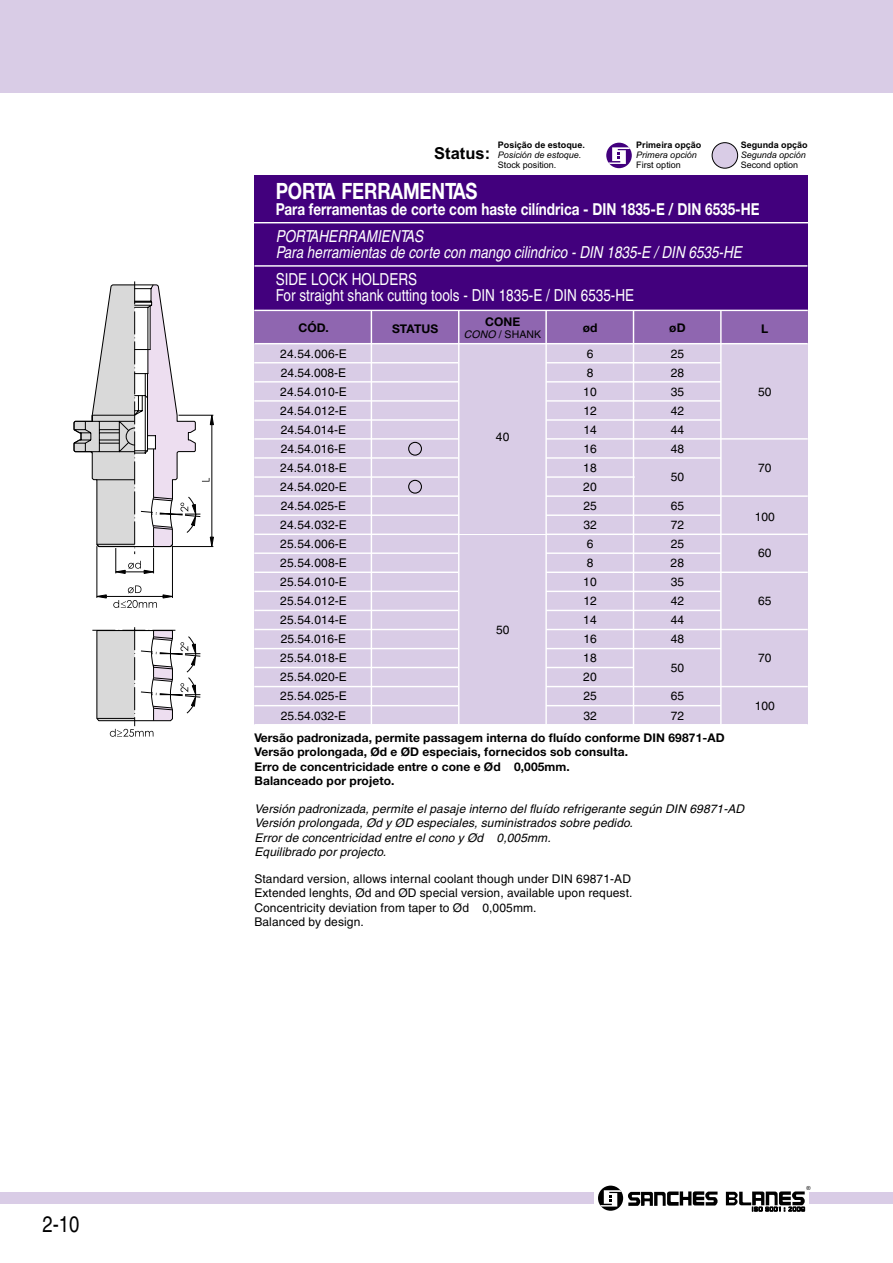
<style>
.page{position:relative;width:893px;height:1263px;background:#fff}
.page>*{position:absolute;margin:0;border:0;box-sizing:border-box;transform-origin:0 0}
.t1{font:700 22.5px "Helvetica Neue";letter-spacing:-.005em;color:#fff;scale:.82 1}
.t2{font:22.5px "Helvetica";color:#000;scale:.82 1}
.t3{font:italic 16.5px/16.4px "Helvetica";color:#fff;scale:.82 1}
.t4{font:16.5px/16.4px "Helvetica";color:#fff;scale:.82 1}
.t5{font:700 16.5px "Helvetica Neue";color:#fff;scale:.82 1}
.t6{font:700 16.5px "Arial";color:#000}
.t7{font:12px/19px "Helvetica";letter-spacing:.01em;color:#000;text-align:justify}
.t8{font:700 12px/14.4px "Helvetica Neue";letter-spacing:.01em;color:#000}
.t9{font:italic 12px/14.1px "Helvetica";letter-spacing:.01em;color:#000}
.t10{font:10.5px "Helvetica";letter-spacing:.01em;color:#000}
.t11{font:italic 9px "Arial";color:#000}
.t12{font:700 9px "Arial";color:#000}
.t13{font:9px "Arial";color:#000}
.t14{font:5.55px "Arial";color:#000}
.s1{font-style:italic}
</style>
<div class="page">
<div style="left:0;top:0;width:893px;height:93px;background:#d9cce6"></div>
<div style="left:254px;top:344px;width:553px;height:381px;background:#d9cce6"></div>
<div style="left:254px;top:175px;width:553px;height:135px;background:#42007d"></div>
<hr style="left:250px;top:222px;width:561px;height:1px;background:#fff">
<hr style="left:254px;top:265px;width:553px;height:2px;background:#fff">
<div style="left:254px;top:310px;width:553px;height:34px;background:#8f66b0"></div>
<hr style="left:720px;top:310px;width:1px;height:415px;background:#fff">
<hr style="left:632px;top:310px;width:2px;height:415px;background:#fff">
<hr style="left:254px;top:362px;width:466px;height:1px;background:#fff">
<hr style="left:254px;top:381px;width:466px;height:2px;background:#fff">
<hr style="left:254px;top:400px;width:466px;height:2px;background:#fff">
<hr style="left:254px;top:419px;width:466px;height:2px;background:#fff">
<hr style="left:254px;top:438px;width:553px;height:2px;background:#fff">
<hr style="left:254px;top:457px;width:466px;height:2px;background:#fff">
<hr style="left:254px;top:476px;width:380px;height:2px;background:#fff">
<hr style="left:254px;top:495px;width:553px;height:2px;background:#fff">
<hr style="left:254px;top:515px;width:466px;height:1px;background:#fff">
<hr style="left:254px;top:534px;width:553px;height:1px;background:#fff">
<hr style="left:254px;top:552px;width:466px;height:2px;background:#fff">
<hr style="left:254px;top:572px;width:553px;height:1px;background:#fff">
<hr style="left:254px;top:591px;width:466px;height:1px;background:#fff">
<hr style="left:254px;top:610px;width:466px;height:1px;background:#fff">
<hr style="left:254px;top:629px;width:553px;height:1px;background:#fff">
<hr style="left:254px;top:648px;width:466px;height:1px;background:#fff">
<hr style="left:254px;top:667px;width:379px;height:1px;background:#fff">
<hr style="left:254px;top:686px;width:553px;height:1px;background:#fff">
<hr style="left:254px;top:705px;width:466px;height:1px;background:#fff">
<hr style="left:254px;top:724px;width:553px;height:1px;background:#fff">
<div style="left:459px;top:345px;width:87px;height:188px;background:#d9cce6"></div>
<div style="left:459px;top:538px;width:87px;height:186px;background:#d9cce6"></div>
<hr style="left:458px;top:310px;width:1px;height:415px;background:#fff">
<hr style="left:370px;top:310px;width:2px;height:415px;background:#fff">
<hr style="left:106px;top:596px;width:57px;height:1px;background:#000">
<hr style="left:97px;top:546px;width:1px;height:52px;background:#000">
<svg style="left:96px;top:594px;width:11px;height:4px"></svg>
<hr style="left:172px;top:546px;width:1px;height:52px;background:#000">
<svg style="left:128px;top:585px;width:13px;height:8px"></svg>
<svg style="left:163px;top:594px;width:10px;height:4px"></svg>
<svg style="left:113px;top:600px;width:44px;height:8px"></svg>
<svg style="left:73px;top:281px;width:141px;height:293px"></svg>
<svg style="left:92px;top:627px;width:109px;height:110px"></svg>
<hr style="left:97px;top:480px;width:37px;height:1px;background:#000">
<div style="left:0;top:1193px;width:893px;height:11px;background:#d9cce6"></div>
<hr style="left:545px;top:310px;width:2px;height:415px;background:#fff">
<div style="left:606px;top:143px;width:25px;height:25px;background:#42007d;border-radius:50%"></div>
<svg style="left:608px;top:147px;width:22px;height:17px"></svg>
<div style="left:711px;top:142px;width:27px;height:27px;background:#d9cce6;border:1px solid #000;border-radius:50%"></div>
<div style="left:594px;top:1190px;width:214px;height:17px;background:#fff"></div>
<div style="left:598px;top:1186px;width:25px;height:25px;background:#000;border-radius:50%"></div>
<svg style="left:600px;top:1190px;width:21px;height:17px"></svg>
<svg style="left:628px;top:1191px;width:90px;height:15px"></svg>
<svg style="left:725px;top:1191px;width:80px;height:21px"></svg>
<div style="left:408px;top:442px;width:14px;height:14px;border:1px solid #000;border-radius:50%"></div>
<div style="left:408px;top:480px;width:14px;height:14px;border:1px solid #000;border-radius:50%"></div>
<hr style="left:254px;top:310px;width:553px;height:1px;background:#fff">
<hr style="left:254px;top:343px;width:553px;height:1px;background:#fff">
<h1 class="t2" style="left:43px;top:1214px;width:47px">2-10</h1>
<h2 class="t6" style="left:434px;top:147px;width:57px">Status:</h2>
<p class="t12" style="left:498px;top:141px;width:89px">Posição de estoque.</p>
<p class="t11" style="left:498px;top:151px;width:85px">Posición de estoque.</p>
<p class="t13" style="left:498px;top:161px;width:60px">Stock position.</p>
<p class="t12" style="left:636px;top:141px;width:67px">Primeira opção</p>
<p class="t11" style="left:636px;top:151px;width:62px">Primera opción</p>
<p class="t13" style="left:636px;top:161px;width:46px">First option</p>
<p class="t12" style="left:740px;top:141px;width:69px">Segunda opção</p>
<p class="t11" style="left:740px;top:151px;width:67px">Segunda opción</p>
<p class="t13" style="left:740px;top:161px;width:59px">Second option</p>
<h1 class="t1" style="left:276px;top:181px;width:248px">PORTA FERRAMENTAS</h1>
<h2 class="t5" style="left:276px;top:202px;width:591px">Para ferramentas de corte com haste cilíndrica - DIN 1835-E / DIN 6535-HE</h2>
<h2 class="t3" style="left:276px;top:229px;width:573px">PORTAHERRAMIENTAS<br>Para herramientas de corte con mango cilindrico - DIN 1835-E / DIN 6535-HE</h2>
<h2 class="t4" style="left:276px;top:272px;width:438px">SIDE LOCK HOLDERS<br>For straight shank cutting tools - DIN 1835-E / DIN 6535-HE</h2>
<p class="t8" style="left:298px;top:322px;width:32px">CÓD.</p>
<p class="t8" style="left:485px;top:315px;width:37px">CONE</p>
<p class="t10" style="left:463px;top:330px;width:79px"><span class="s1">CONO</span> / SHANK</p>
<p class="t7" style="left:280px;top:345px;width:68px">24.54.006-E 24.54.008-E 24.54.010-E 24.54.012-E 24.54.014-E 24.54.016-E 24.54.018-E 24.54.020-E 24.54.025-E 24.54.032-E 25.54.006-E 25.54.008-E 25.54.010-E 25.54.012-E 25.54.014-E 25.54.016-E 25.54.018-E 25.54.020-E 25.54.025-E 25.54.032-E</p>
<p class="t8" style="left:392px;top:322px;width:48px">STATUS</p>
<p class="t8" style="left:582px;top:322px;width:16px">ød</p>
<p class="t8" style="left:669px;top:322px;width:18px">øD</p>
<p class="t8" style="left:761px;top:322px;width:9px">L</p>
<p class="t7" style="left:583px;top:345px;width:15px;text-align:left">6<br>8<br>10<br>12<br>14<br>16<br>18<br>20<br>25<br>32<br>6<br>8<br>10<br>12<br>14<br>16<br>18<br>20<br>25<br>32</p>
<p class="t7" style="left:670px;top:345px;width:15px">25<br>28<br>35<br>42<br>44<br>48</p>
<p class="t7" style="left:670px;top:468px;width:15px">50</p>
<p class="t7" style="left:670px;top:497px;width:15px">65<br>72<br>25<br>28<br>35<br>42<br>44<br>48</p>
<p class="t7" style="left:670px;top:659px;width:15px">50</p>
<p class="t7" style="left:670px;top:688px;width:15px">65<br>72</p>
<p class="t7" style="left:758px;top:383px;width:15px">50</p>
<p class="t7" style="left:496px;top:429px;width:15px">40</p>
<p class="t7" style="left:758px;top:459px;width:15px">70</p>
<p class="t7" style="left:754px;top:508px;width:22px">100</p>
<p class="t7" style="left:758px;top:544px;width:15px">60</p>
<p class="t7" style="left:758px;top:592px;width:15px">65</p>
<p class="t7" style="left:496px;top:622px;width:15px">50</p>
<p class="t7" style="left:758px;top:650px;width:15px">70</p>
<p class="t7" style="left:754px;top:697px;width:22px">100</p>
<p class="t8" style="left:254px;top:731px;width:472px">Versão padronizada, permite passagem interna do fluído conforme DIN 69871-AD Versão prolongada, Ød e ØD especiais, fornecidos sob consulta.<br>Erro de concentricidade entre o cone e Ød 0,005mm.<br>Balanceado por projeto.</p>
<p class="t9" style="left:254px;top:803px;width:491px">Versión padronizada, permite el pasaje interno del fluído refrigerante según DIN 69871-AD Versión prolongada, Ød y ØD especiales, suministrados sobre pedido.<br>Error de concentricidad entre el cono y Ød 0,005mm.<br>Equilibrado por projecto.</p>
<p class="t7" style="left:254px;top:873px;width:379px;line-height:14.1px;text-align:left">Standard version, allows internal coolant though under DIN 69871-AD Extended lenghts, Ød and ØD special version, available upon request.<br>Concentricity deviation from taper to Ød 0,005mm.<br>Balanced by design.</p>
<p class="t14" style="left:806px;top:1186px;width:6px">®</p>
</div>
